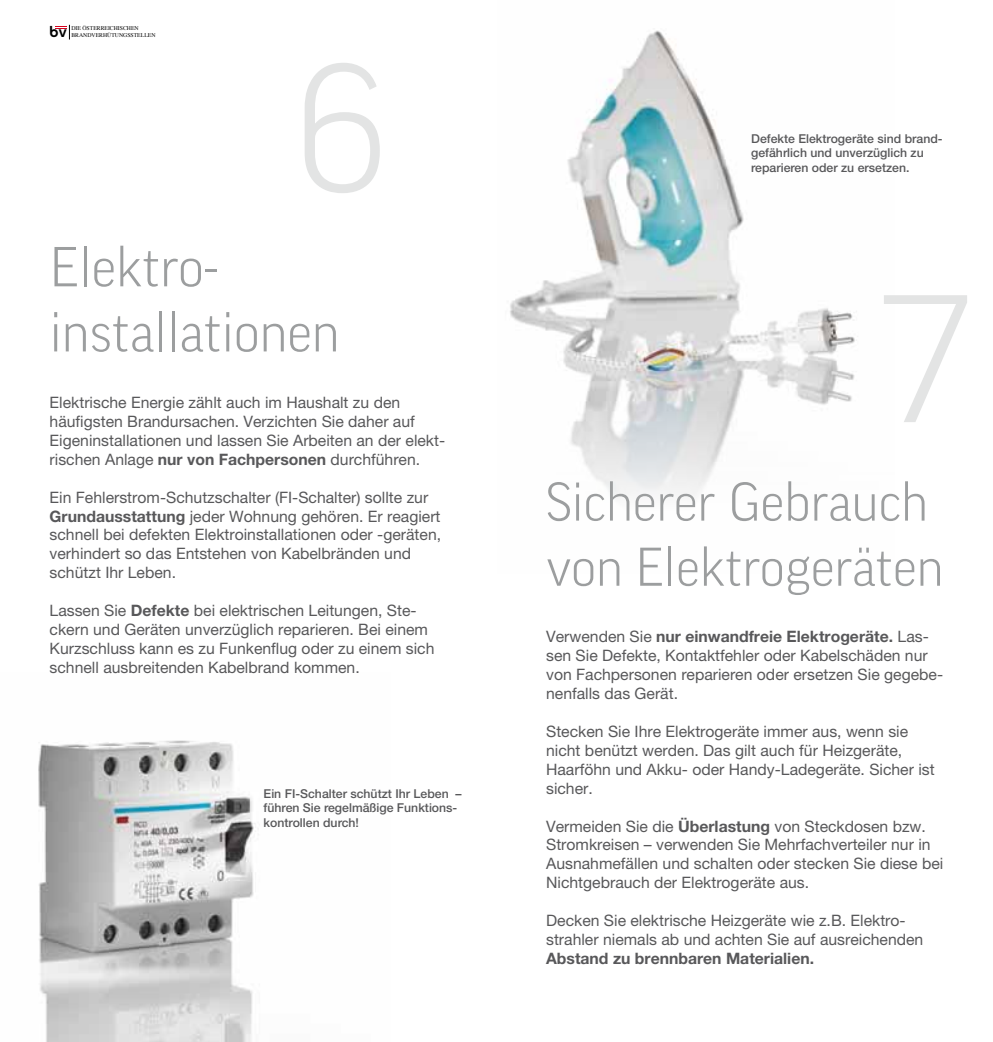
<style>
.page{position:relative;width:993px;height:1042px;background:#fff}
.page>*{position:absolute;margin:0;border:0;box-sizing:border-box;transform-origin:0 0}
.t1{font:300 175px "Good";color:#e3e4e4}
.t2{font:300 54.25px/65.1px "Good";color:#9c9e9f}
.t3{font:300 52.5px/65.1px "Good";color:#9c9e9f}
.t4{font:15.75px/18.9px "Helvetica Neue LT Pro";color:#58585a}
.t5{font:700 15.75px "Helvetica Neue LT Pro";color:#58585a}
.t6{font:14.88px "Chalet New York Nineteen Seventy";color:#000}
.t7{font:500 12.25px/14.7px "Helvetica Neue LT Pro";color:#58585a}
.t8{font:5.77px/6.8px "Times";color:#000}
.s1{font-weight:700}
</style>
<div class="page">
<img style="left:38px;top:740px;width:217px;height:302px">
<img style="left:510px;top:30px;width:345px;height:468px">
<svg style="left:55px;top:25px;width:15px;height:15px"></svg>
<p class="t6" style="left:50px;top:23px;width:18px">bv</p>
<p class="t8" style="left:71px;top:24px;width:86px">DIE ÖSTERREICHISCHEN<br>BRANDVERHÜTUNGSSTELLEN</p>
<h1 class="t1" style="left:293px;top:34px;width:99px">6</h1>
<h2 class="t2" style="left:50px;top:234px;width:291px">Elektro&shy;installationen</h2>
<p class="t4" style="left:50px;top:393px;width:397px">Elektrische Energie zählt auch im Haushalt zu den häufigsten Brandursachen. Verzichten Sie daher auf Eigeninstallationen und lassen Sie Arbeiten an der elekt&shy;rischen Anlage <span class="s1">nur von Fachpersonen</span> durchführen.</p>
<p class="t4" style="left:50px;top:487px;width:393px">Ein Fehlerstrom-Schutzschalter (FI-Schalter) sollte zur <span class="s1">Grundausstattung</span> jeder Wohnung gehören. Er reagiert schnell bei defekten Elektroinstallationen oder -geräten, verhindert so das Entstehen von Kabelbränden und schützt Ihr Leben.</p>
<p class="t4" style="left:50px;top:601px;width:386px">Lassen Sie <span class="s1">Defekte</span> bei elektrischen Leitungen, Ste&shy;ckern und Geräten unverzüglich reparieren. Bei einem Kurzschluss kann es zu Funkenflug oder zu einem sich schnell ausbreitenden Kabelbrand kommen.</p>
<p class="t7" style="left:263px;top:786px;width:199px">Ein FI-Schalter schützt Ihr Leben – führen Sie regelmäßige Funktions&shy;kontrollen durch!</p>
<p class="t7" style="left:751px;top:131px;width:193px">Defekte Elektrogeräte sind brand&shy;gefährlich und unverzüglich zu reparieren oder zu ersetzen.</p>
<h1 class="t1" style="left:876px;top:265px;width:99px">7</h1>
<h3 class="t3" style="left:546px;top:469px;width:398px">Sicherer Gebrauch von Elektrogeräten</h3>
<p class="t4" style="left:546px;top:627px;width:398px">Verwenden Sie <span class="s1">nur einwandfreie Elektrogeräte.</span> Las&shy;sen Sie Defekte, Kontaktfehler oder Kabelschäden nur von Fachpersonen reparieren oder ersetzen Sie gegebe&shy;nenfalls das Gerät.</p>
<p class="t4" style="left:546px;top:722px;width:390px">Stecken Sie Ihre Elektrogeräte immer aus, wenn sie nicht benützt werden. Das gilt auch für Heizgeräte, Haarföhn und Akku- oder Handy-Ladegeräte. Sicher ist sicher.</p>
<p class="t4" style="left:546px;top:816px;width:398px">Vermeiden Sie die <span class="s1">Überlastung</span> von Steckdosen bzw.<br>Stromkreisen – verwenden Sie Mehrfachverteiler nur in Ausnahmefällen und schalten oder stecken Sie diese bei Nichtgebrauch der Elektrogeräte aus.</p>
<p class="t4" style="left:546px;top:911px;width:378px">Decken Sie elektrische Heizgeräte wie z.B. Elektro&shy;strahler niemals ab und achten Sie auf ausreichenden</p>
<p class="t5" style="left:546px;top:948px;width:269px">Abstand zu brennbaren Materialien.</p>
</div>
